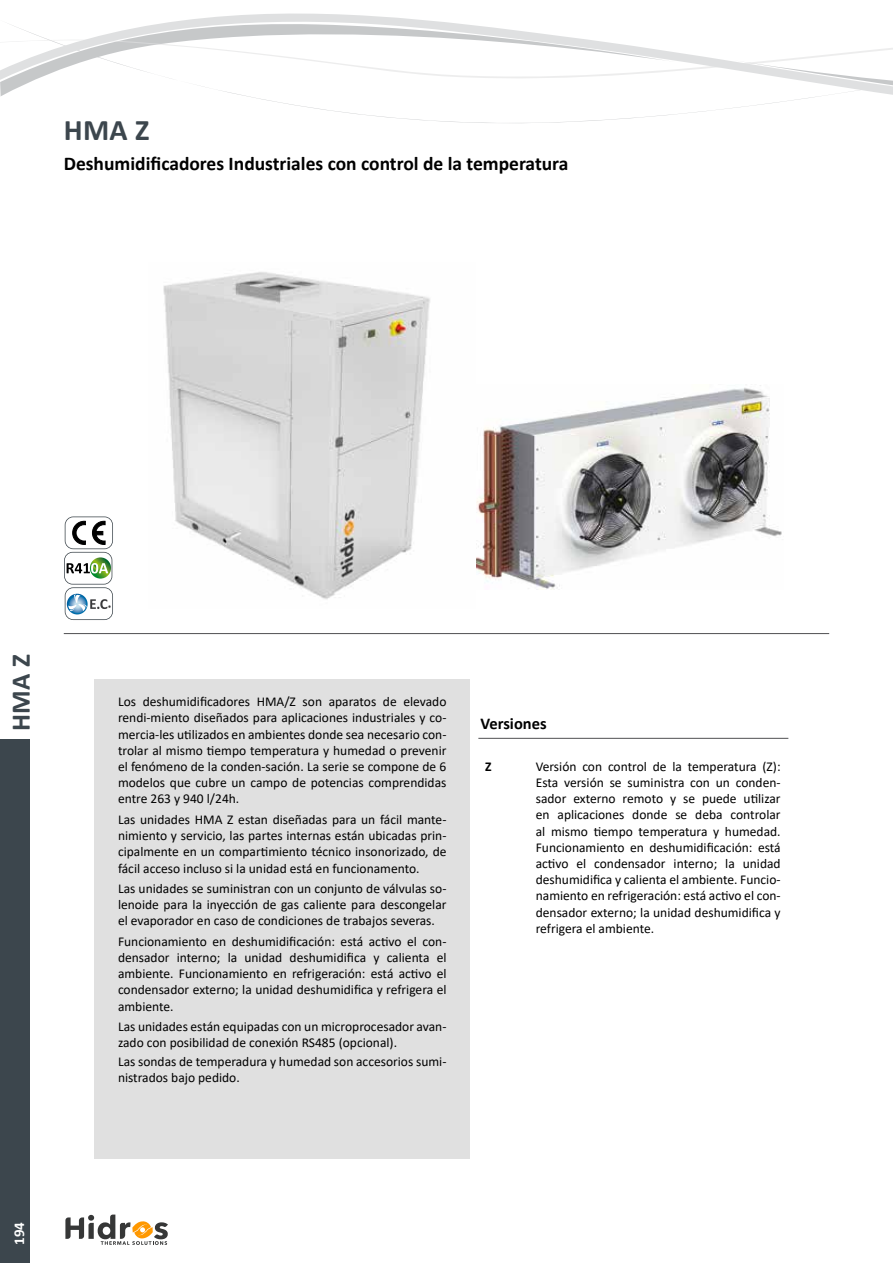
<style>
.page{position:relative;width:893px;height:1263px;background:#fff}
.page>*{position:absolute;margin:0;border:0;box-sizing:border-box;transform-origin:0 0}
.t1{font:700 30px "Calibri";color:#3c464d}
.t2{font:700 27px "Calibri";color:#3c464d}
.t3{font:700 19.5px "Calibri";color:#000}
.t4{font:700 16.5px "Calibri";color:#000}
.t5{font:700 15px "Calibri";color:#fff}
.t6{font:13.5px/16.2px "Calibri";color:#000;text-align:justify}
.t7{font:700 13.5px "Calibri";color:#000}
</style>
<div class="page">
<div style="left:0;top:739px;width:30px;height:524px;background:#3c464d"></div>
<hr style="left:478px;top:738px;width:310px;height:1px;background:#58585a">
<hr style="left:64px;top:633px;width:765px;height:1px;background:#58585a">
<svg style="left:0;top:13px;width:893px;height:111px"></svg>
<svg style="left:65px;top:1214px;width:103px;height:31px"></svg>
<img style="left:476px;top:385px;width:306px;height:204px">
<img style="left:163px;top:272px;width:267px;height:328px">
<svg style="left:64px;top:516px;width:49px;height:104px"></svg>
<div style="left:94px;top:679px;width:375px;height:479px;background:#e0e0e0"></div>
<h1 class="t1" style="left:64px;top:109px;width:87px">HMA Z</h1>
<h3 class="t3" style="left:64px;top:150px;width:506px">Deshumidificadores Industriales con control de la temperatura</h3>
<h2 class="t2" style="left:2px;top:731px;width:79px;rotate:-90deg">HMA Z</h2>
<p class="t5" style="left:8px;top:1245px;width:24px;rotate:-90deg">194</p>
<p class="t6" style="left:118px;top:693px;width:330px">Los deshumidificadores HMA/Z son aparatos de elevado rendi-miento diseñados para aplicaciones industriales y co&shy;mercia-les utilizados en ambientes donde sea necesario con&shy;trolar al mismo tiempo temperatura y humedad o prevenir el fenómeno de la conden-sación. La serie se compone de 6 modelos que cubre un campo de potencias comprendidas entre 263 y 940 l/24h.</p>
<p class="t6" style="left:118px;top:811px;width:330px">Las unidades HMA Z estan diseñadas para un fácil mante&shy;nimiento y servicio, las partes internas están ubicadas prin&shy;cipalmente en un compartimiento técnico insonorizado, de fácil acceso incluso si la unidad está en funcionamento.</p>
<p class="t6" style="left:118px;top:880px;width:330px">Las unidades se suministran con un conjunto de válvulas so&shy;lenoide para la inyección de gas caliente para descongelar el evaporador en caso de condiciones de trabajos severas.</p>
<p class="t6" style="left:118px;top:933px;width:330px">Funcionamiento en deshumidificación: está activo el con&shy;densador interno; la unidad deshumidifica y calienta el ambiente. Funcionamiento en refrigeración: está activo el condensador externo; la unidad deshumidifica y refrigera el ambiente.</p>
<p class="t6" style="left:118px;top:1018px;width:330px">Las unidades están equipadas con un microprocesador avan&shy;zado con posibilidad de conexión RS485 (opcional).</p>
<p class="t6" style="left:118px;top:1053px;width:330px">Las sondas de temperadura y humedad son accesorios sumi&shy;nistrados bajo pedido.</p>
<p class="t4" style="left:480px;top:711px;width:68px">Versiones</p>
<p class="t7" style="left:485px;top:757px;width:8px">Z</p>
<p class="t6" style="left:536px;top:758px;width:246px">Versión con control de la temperatura (Z):<br>Esta versión se suministra con un conden&shy;sador externo remoto y se puede utilizar en aplicaciones donde se deba controlar al mismo tiempo temperatura y humedad.<br>Funcionamiento en deshumidificación: está activo el condensador interno; la unidad deshumidifica y calienta el ambiente. Funcio&shy;namiento en refrigeración: está activo el con&shy;densador externo; la unidad deshumidifica y refrigera el ambiente.</p>
</div>
